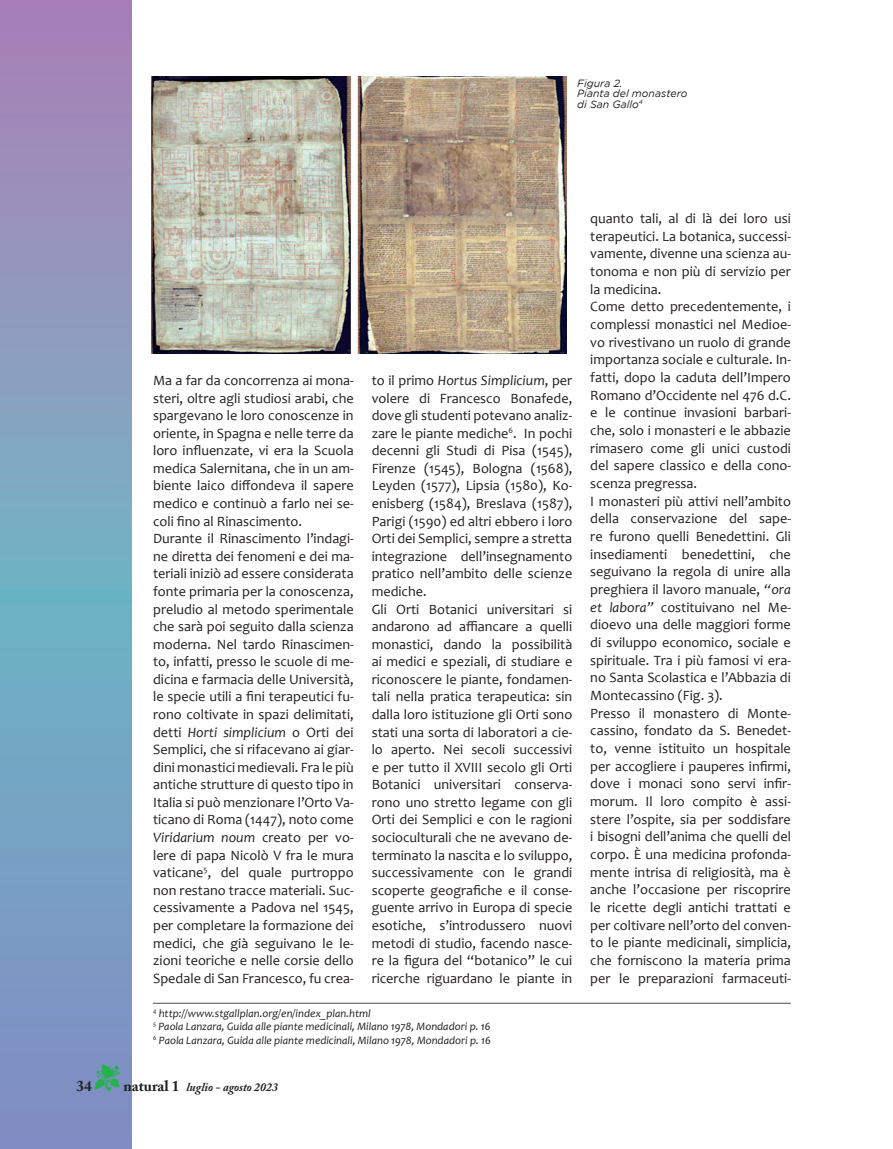
<style>
.page{position:relative;width:893px;height:1149px;background:#fff}
.page>*{position:absolute;margin:0;border:0;box-sizing:border-box;transform-origin:0 0}
.t1{font:700 15px "Adobe Caslon Pro";color:#231f20}
.t2{font:14.25px/17.5px "Candara";color:#231f20;text-align:justify}
.t3{font:italic 700 12px "Adobe Caslon Pro";color:#231f20}
.t4{font:italic 11.25px "Candara";color:#231f20}
.Dida_ok{font:italic 10.5px/10.5px "Gotham";color:#231f20}
.s1{font-style:italic}
.s2{color:#23b24b}
.s3{font-style:normal;font-size:15px}
</style>
<div class="page">
<svg style="left:0;top:0;width:132px;height:1148px"></svg>
<hr style="left:153px;top:1002px;width:638px;height:1px;background:#231f20">
<img style="left:151px;top:77px;width:415px;height:276px">
<p class="Dida_ok" style="left:577px;top:78px;width:47px">Figura 2.</p>
<p class="Dida_ok" style="left:577px;top:88px;width:112px">Pianta del monastero di San Gallo<sup>4</sup></p>
<p class="t2" style="left:153px;top:371px;width:202px">Ma a far da concorrenza ai mona&shy;steri, oltre agli studiosi arabi, che spargevano le loro conoscenze in oriente, in Spagna e nelle terre da loro influenzate, vi era la Scuola medica Salernitana, che in un am&shy;biente laico diffondeva il sapere medico e continuò a farlo nei se&shy;coli fino al Rinascimento.</p>
<p class="t2" style="left:153px;top:529px;width:202px">Durante il Rinascimento l’indagi&shy;ne diretta dei fenomeni e dei ma&shy;teriali iniziò ad essere considerata fonte primaria per la conoscenza, preludio al metodo sperimentale che sarà poi seguito dalla scienza moderna. Nel tardo Rinascimen&shy;to, infatti, presso le scuole di me&shy;dicina e farmacia delle Università, le specie utili a fini terapeutici fu&shy;rono coltivate in spazi delimitati, detti <span class="s1">Horti simplicium</span> o Orti dei Semplici, che si rifacevano ai giar&shy;dini monastici medievali. Fra le più antiche strutture di questo tipo in Italia si può menzionare l’Orto Va&shy;ticano di Roma (1447), noto come <span class="s1">Viridarium noum</span> creato per vo&shy;lere di papa Nicolò V fra le mura vaticane<sup>5</sup>, del quale purtroppo non restano tracce materiali. Suc&shy;cessivamente a Padova nel 1545, per completare la formazione dei medici, che già seguivano le le&shy;zioni teoriche e nelle corsie dello Spedale di San Francesco, fu crea-</p>
<p class="t2" style="left:372px;top:371px;width:202px">to il primo <span class="s1">Hortus Simplicium</span>, per volere di Francesco Bonafede, dove gli studenti potevano analiz&shy;zare le piante mediche<sup>6</sup>. In pochi decenni gli Studi di Pisa (1545), Firenze (1545), Bologna (1568), Leyden (1577), Lipsia (1580), Ko&shy;enisberg (1584), Breslava (1587), Parigi (1590) ed altri ebbero i loro Orti dei Semplici, sempre a stretta integrazione dell’insegnamento pratico nell’ambito delle scienze mediche.</p>
<p class="t2" style="left:372px;top:600px;width:202px">Gli Orti Botanici universitari si andarono ad affiancare a quelli monastici, dando la possibilità ai medici e speziali, di studiare e riconoscere le piante, fondamen&shy;tali nella pratica terapeutica: sin dalla loro istituzione gli Orti sono stati una sorta di laboratori a cie&shy;lo aperto. Nei secoli successivi e per tutto il XVIII secolo gli Orti Botanici universitari conserva&shy;rono uno stretto legame con gli Orti dei Semplici e con le ragioni socioculturali che ne avevano de&shy;terminato la nascita e lo sviluppo, successivamente con le grandi scoperte geografiche e il conse&shy;guente arrivo in Europa di specie esotiche, s’introdussero nuovi metodi di studio, facendo nasce&shy;re la figura del “botanico” le cui ricerche riguardano le piante in</p>
<p class="t2" style="left:590px;top:209px;width:202px">quanto tali, al di là dei loro usi terapeutici. La botanica, successi&shy;vamente, divenne una scienza au&shy;tonoma e non più di servizio per la medicina.</p>
<p class="t2" style="left:590px;top:298px;width:202px">Come detto precedentemente, i complessi monastici nel Medioe&shy;vo rivestivano un ruolo di grande importanza sociale e culturale. In&shy;fatti, dopo la caduta dell’Impero Romano d’Occidente nel 476 d.C. e le continue invasioni barbari&shy;che, solo i monasteri e le abbazie rimasero come gli unici custodi del sapere classico e della cono&shy;scenza pregressa.</p>
<p class="t2" style="left:590px;top:492px;width:202px">I monasteri più attivi nell’ambito della conservazione del sape&shy;re furono quelli Benedettini. Gli insediamenti benedettini, che seguivano la regola di unire alla preghiera il lavoro manuale, <span class="s1">“ora et labora”</span> costituivano nel Me&shy;dioevo una delle maggiori forme di sviluppo economico, sociale e spirituale. Tra i più famosi vi era&shy;no Santa Scolastica e l’Abbazia di Montecassino (Fig. 3).</p>
<p class="t2" style="left:590px;top:704px;width:202px">Presso il monastero di Monte&shy;cassino, fondato da S. Benedet&shy;to, venne istituito un hospitale per accogliere i pauperes infirmi, dove i monaci sono servi infir&shy;morum. Il loro compito è assi&shy;stere l’ospite, sia per soddisfare i bisogni dell’anima che quelli del corpo. È una medicina profonda&shy;mente intrisa di religiosità, ma è anche l’occasione per riscoprire le ricette degli antichi trattati e per coltivare nell’orto del conven&shy;to le piante medicinali, simplicia, che forniscono la materia prima per le preparazioni farmaceuti-</p>
<p class="t4" style="left:153px;top:1005px;width:219px"><sup>4</sup> http://www.stgallplan.org/en/index_plan.html</p>
<p class="t4" style="left:153px;top:1019px;width:339px"><sup>5</sup> Paola Lanzara, Guida alle piante medicinali, Milano 1978, Mondadori p. 16</p>
<p class="t4" style="left:153px;top:1032px;width:339px"><sup>6</sup> Paola Lanzara, Guida alle piante medicinali, Milano 1978, Mondadori p. 16</p>
<p class="t3" style="left:95px;top:1079px;width:185px"><span class="s2">▼</span> <span class="s3">natural 1</span> luglio - agosto 2023</p>
<p class="t1" style="left:77px;top:1077px;width:16px">34</p>
</div>
